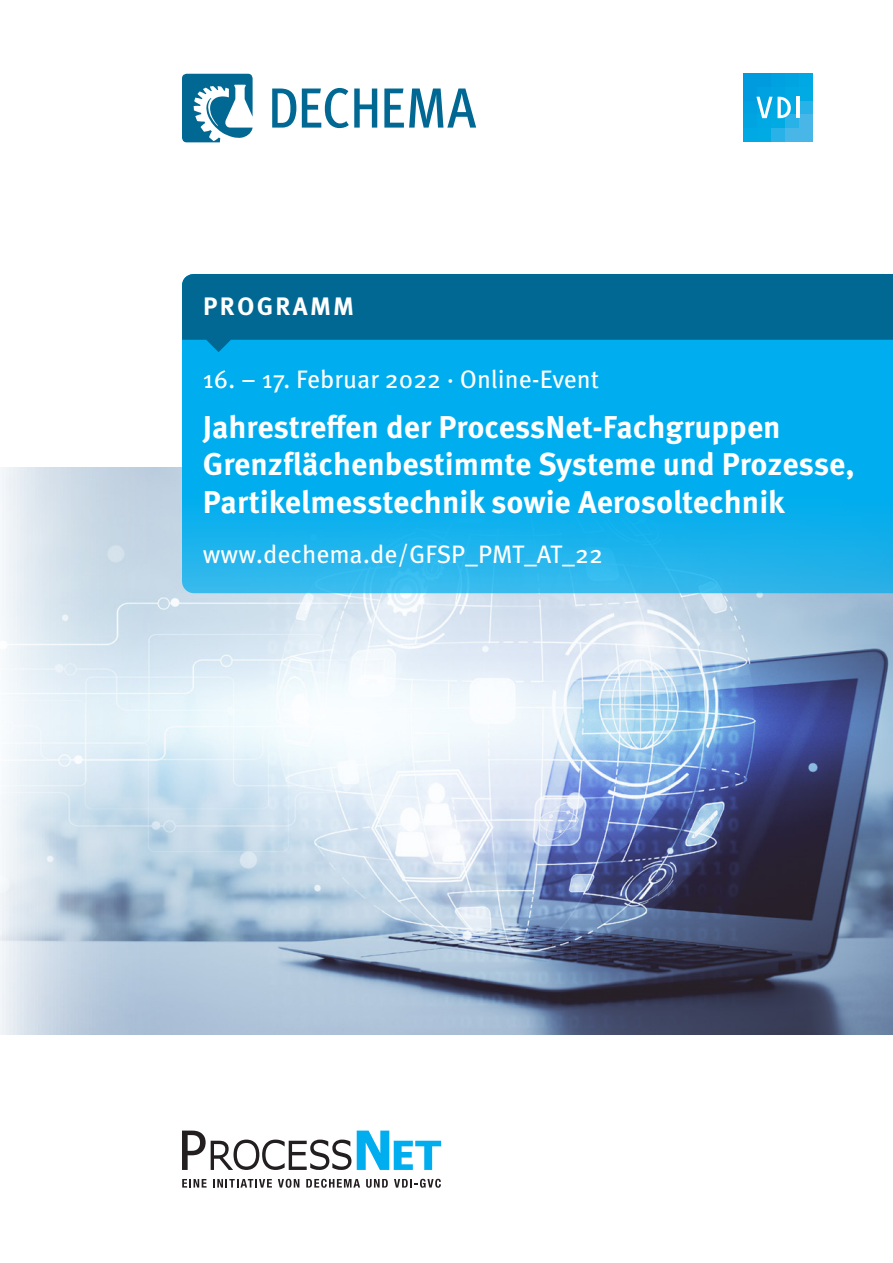
<style>
.page{position:relative;width:893px;height:1263px;background:#fff}
.page>*{position:absolute;margin:0;border:0;box-sizing:border-box;transform-origin:0 0}
.t1{font:700 31.5px/37.8px "Meta Pro";color:#fff}
.t2{font:25.2px "Meta Pro";color:#fff}
.t3{font:700 25.2px "Meta Pro";letter-spacing:.09em;color:#fff}
</style>
<div class="page">
<img style="left:0;top:468px;width:893px;height:566px">
<svg style="left:182px;top:352px;width:711px;height:241px;background:#0bb0ee"></svg>
<svg style="left:182px;top:274px;width:711px;height:78px;background:#0072a1"></svg>
<svg style="left:182px;top:74px;width:71px;height:68px"></svg>
<svg style="left:384px;top:89px;width:92px;height:39px"></svg>
<svg style="left:302px;top:88px;width:75px;height:40px"></svg>
<svg style="left:272px;top:89px;width:24px;height:39px"></svg>
<div style="left:743px;top:128px;width:14px;height:14px;background:#00a9e3"></div>
<div style="left:757px;top:128px;width:14px;height:14px;background:#00abe4"></div>
<div style="left:771px;top:128px;width:14px;height:14px;background:#29b2e7"></div>
<div style="left:785px;top:128px;width:14px;height:14px;background:#48b7e8"></div>
<div style="left:799px;top:128px;width:14px;height:14px;background:#48b7e8"></div>
<div style="left:743px;top:114px;width:14px;height:14px;background:#00a4e1"></div>
<div style="left:757px;top:114px;width:14px;height:14px;background:#00a9e3"></div>
<div style="left:771px;top:114px;width:14px;height:14px;background:#00abe4"></div>
<div style="left:785px;top:114px;width:14px;height:14px;background:#29b2e7"></div>
<div style="left:799px;top:114px;width:14px;height:14px;background:#48b7e8"></div>
<div style="left:743px;top:100px;width:14px;height:14px;background:#00a1e0"></div>
<div style="left:785px;top:100px;width:14px;height:14px;background:#00abe4"></div>
<div style="left:799px;top:100px;width:14px;height:14px;background:#29b2e7"></div>
<div style="left:743px;top:87px;width:14px;height:13px;background:#009bde"></div>
<div style="left:757px;top:87px;width:14px;height:13px;background:#00a1e0"></div>
<div style="left:771px;top:87px;width:14px;height:13px;background:#00a4e1"></div>
<div style="left:785px;top:87px;width:14px;height:13px;background:#00a9e3"></div>
<div style="left:799px;top:87px;width:14px;height:13px;background:#00abe4"></div>
<div style="left:743px;top:73px;width:14px;height:14px;background:#009bde"></div>
<div style="left:757px;top:73px;width:14px;height:14px;background:#009bde"></div>
<div style="left:771px;top:73px;width:14px;height:14px;background:#00a1e0"></div>
<div style="left:785px;top:73px;width:14px;height:14px;background:#00a4e1"></div>
<svg style="left:756px;top:97px;width:35px;height:21px"></svg>
<hr style="left:796px;top:97px;width:3px;height:21px;background:#fff">
<div style="left:799px;top:73px;width:14px;height:14px;background:#00a9e3"></div>
<svg style="left:182px;top:1130px;width:169px;height:40px"></svg>
<svg style="left:357px;top:1130px;width:84px;height:40px"></svg>
<svg style="left:182px;top:1179px;width:25px;height:8px"></svg>
<svg style="left:213px;top:1179px;width:59px;height:8px"></svg>
<svg style="left:278px;top:1179px;width:21px;height:9px"></svg>
<svg style="left:306px;top:1179px;width:54px;height:9px"></svg>
<svg style="left:366px;top:1179px;width:22px;height:9px"></svg>
<svg style="left:394px;top:1179px;width:47px;height:9px"></svg>
<p class="t3" style="left:203px;top:286px;width:153px">PROGRAMM</p>
<p class="t2" style="left:203px;top:360px;width:398px">16. – 17. Februar 2022 · Online-Event</p>
<p class="t1" style="left:203px;top:406px;width:653px">Jahrestreffen der ProcessNet-Fachgruppen<br>Grenzflächenbestimmte Systeme und Prozesse,<br>Partikelmesstechnik sowie Aerosoltechnik</p>
<p class="t2" style="left:203px;top:535px;width:402px">www.dechema.de/GFSP_PMT_AT_22</p>
</div>
